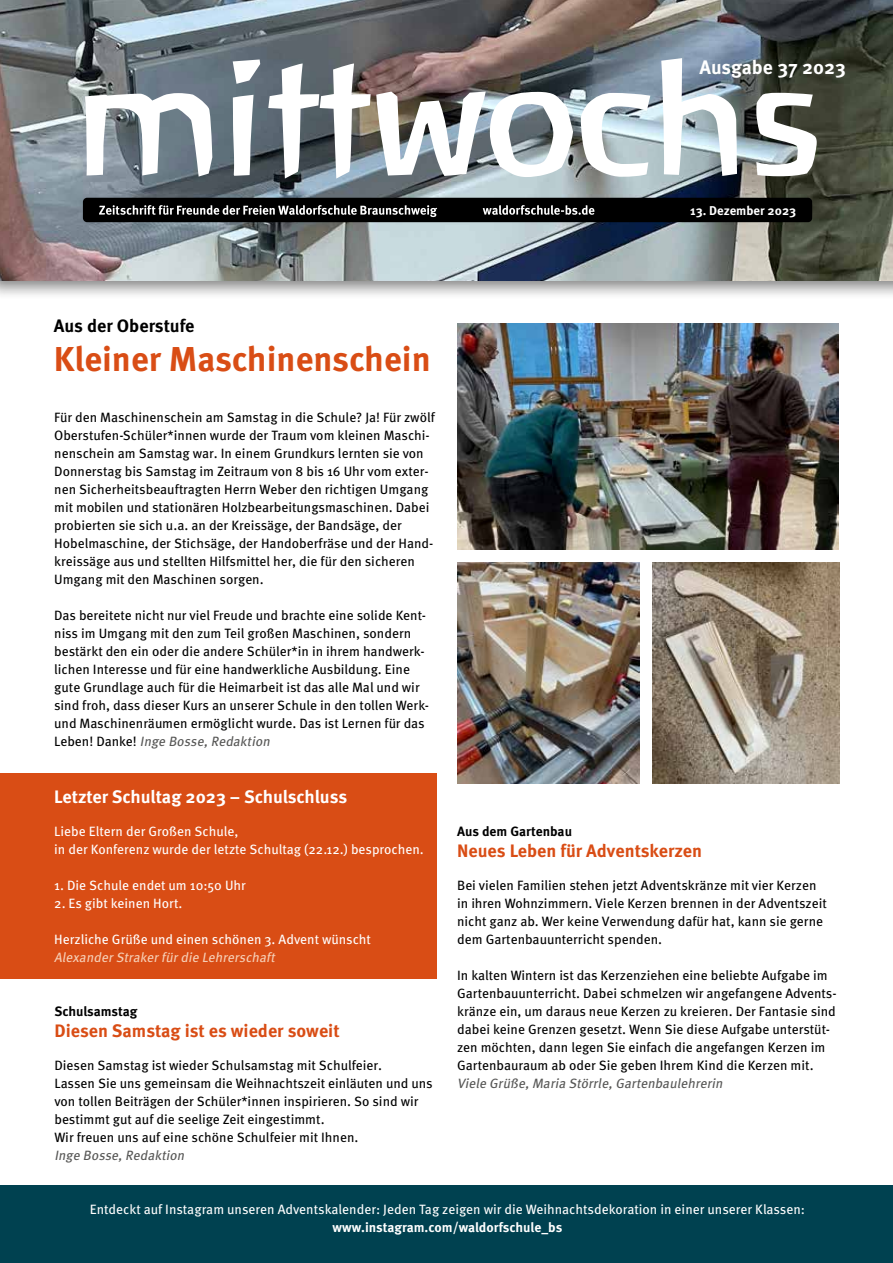
<style>
.page{position:relative;width:893px;height:1263px;background:#fff}
.page>*{position:absolute;margin:0;border:0;box-sizing:border-box;transform-origin:0 0}
.t1{font:700 34.5px "Meta Hebrew";color:#d94d15}
.t2{font:700 19.5px "Meta Hebrew";color:#fff}
.t3{font:700 18px "Meta Hebrew";color:#d94d15}
.t4{font:700 18px "Meta Hebrew";letter-spacing:-.005em;color:#fff}
.t5{font:700 18px "Meta Hebrew";color:#000}
.t6{font:13.5px/18px "Meta Hebrew";color:#000}
.t7{font:13.5px/18px "Meta Hebrew";color:#fff}
.t8{font:italic 13.5px "Meta Hebrew";color:#575756}
.t9{font:italic 13.5px "Meta Hebrew";color:#f6ceb5}
.t10{font:700 13.5px "Meta Hebrew";letter-spacing:-.005em;color:#fff}
.t11{font:700 13.5px "Meta Hebrew";color:#000}
.t12{font:700 12.75px "Meta Hebrew";color:#fff}
.s1{font-style:italic;color:#575756}
</style>
<div class="page">
<div style="left:0;top:773px;width:437px;height:205px;background:#d94d15"></div>
<div style="left:0;top:1185px;width:893px;height:78px;background:#004150"></div>
<div style="left:0;top:0;width:893px;height:301px;background:#000;opacity:.5"></div>
<img style="left:0;top:0;width:893px;height:281px">
<img style="left:457px;top:323px;width:382px;height:227px">
<img style="left:457px;top:562px;width:183px;height:221px">
<img style="left:653px;top:562px;width:187px;height:221px">
<div style="left:83px;top:198px;width:729px;height:24px;background:#000;border-radius:4px"></div>
<img style="left:85px;top:58px;width:732px;height:121px">
<svg style="left:99px;top:205px;width:495px;height:12px"></svg>
<h2 class="t2" style="left:699px;top:55px;width:148px">Ausgabe 37 2023</h2>
<p class="t12" style="left:690px;top:202px;width:108px">13. Dezember 2023</p>
<h3 class="t5" style="left:54px;top:314px;width:142px">Aus der Oberstufe</h3>
<h1 class="t1" style="left:54px;top:337px;width:378px">Kleiner Maschinenschein</h1>
<p class="t6" style="left:54px;top:409px;width:382px">Für den Maschinenschein am Samstag in die Schule? Ja! Für zwölf Oberstufen-Schüler*innen wurde der Traum vom kleinen Maschi&shy;nenschein am Samstag war. In einem Grundkurs lernten sie von Donnerstag bis Samstag im Zeitraum von 8 bis 16 Uhr vom exter&shy;nen Sicherheitsbeauftragten Herrn Weber den richtigen Umgang mit mobilen und stationären Holzbearbeitungsmaschinen. Dabei probierten sie sich u.a. an der Kreissäge, der Bandsäge, der Hobelmaschine, der Stichsäge, der Handoberfräse und der Hand&shy;kreissäge aus und stellten Hilfsmittel her, die für den sicheren Umgang mit den Maschinen sorgen.</p>
<p class="t6" style="left:54px;top:607px;width:376px">Das bereitete nicht nur viel Freude und brachte eine solide Kent&shy;niss im Umgang mit den zum Teil großen Maschinen, sondern bestärkt den ein oder die andere Schüler*in in ihrem handwerk&shy;lichen Interesse und für eine handwerkliche Ausbildung. Eine gute Grundlage auch für die Heimarbeit ist das alle Mal und wir sind froh, dass dieser Kurs an unserer Schule in den tollen Werk&shy;und Maschinenräumen ermöglicht wurde. Das ist Lernen für das L e b e n ! D a n ke ! <span class="s1">Inge Bosse,Redaktion</span></p>
<h3 class="t4" style="left:54px;top:785px;width:294px">Letzter Schultag 2023 – Schulschluss</h3>
<p class="t7" style="left:54px;top:823px;width:371px">Liebe Eltern der Großen Schule,<br>in der Konferenz wurde der letzte Schultag (22.12.) besprochen.</p>
<p class="t7" style="left:54px;top:877px;width:193px">1. Die Schule endet um 10:50 Uhr</p>
<p class="t7" style="left:54px;top:895px;width:130px">2. Es gibt keinen Hort.</p>
<p class="t7" style="left:54px;top:931px;width:318px">Herzliche Grüße und einen schönen 3. Advent wünscht</p>
<p class="t9" style="left:54px;top:949px;width:225px">AlexanderStrakerfürdie Lehrerschaft</p>
<p class="t11" style="left:54px;top:1003px;width:85px">Schulsamstag</p>
<h3 class="t3" style="left:54px;top:1019px;width:287px">Diesen Samstag ist es wieder soweit</h3>
<p class="t6" style="left:54px;top:1057px;width:380px">Diesen Samstag ist wieder Schulsamstag mit Schulfeier.<br>Lassen Sie uns gemeinsam die Weihnachtszeit einläuten und uns von tollen Beiträgen der Schüler*innen inspirieren. So sind wir bestimmt gut auf die seelige Zeit eingestimmt.<br>Wir freuen uns auf eine schöne Schulfeier mit Ihnen.</p>
<p class="t8" style="left:54px;top:1147px;width:135px">Inge Bosse,Redaktion</p>
<p class="t11" style="left:457px;top:823px;width:116px">Aus dem Gartenbau</p>
<h3 class="t3" style="left:457px;top:839px;width:246px">Neues Leben für Adventskerzen</h3>
<p class="t6" style="left:457px;top:877px;width:371px">Bei vielen Familien stehen jetzt Adventskränze mit vier Kerzen in ihren Wohnzimmern. Viele Kerzen brennen in der Adventszeit nicht ganz ab. Wer keine Verwendung dafür hat, kann sie gerne dem Gartenbauunterricht spenden.</p>
<p class="t6" style="left:457px;top:967px;width:381px">In kalten Wintern ist das Kerzenziehen eine beliebte Aufgabe im Gartenbauunterricht. Dabei schmelzen wir angefangene Advents&shy;kränze ein, um daraus neue Kerzen zu kreieren. Der Fantasie sind dabei keine Grenzen gesetzt. Wenn Sie diese Aufgabe unterstüt&shy;zen möchten, dann legen Sie einfach die angefangen Kerzen im Gartenbauraum ab oder Sie geben Ihrem Kind die Kerzen mit.</p>
<p class="t8" style="left:457px;top:1075px;width:270px">Viele Grüße,Maria Störrle,Gartenbaulehrerin</p>
<p class="t7" style="left:90px;top:1201px;width:717px">Entdeckt auf Instagram unseren Adventskalender: Jeden Tag zeigen wir die Weihnachtsdekoration in einer unserer Klassen:</p>
<p class="t10" style="left:333px;top:1219px;width:231px">www.instagram.com/waldorfschule_bs</p>
</div>
